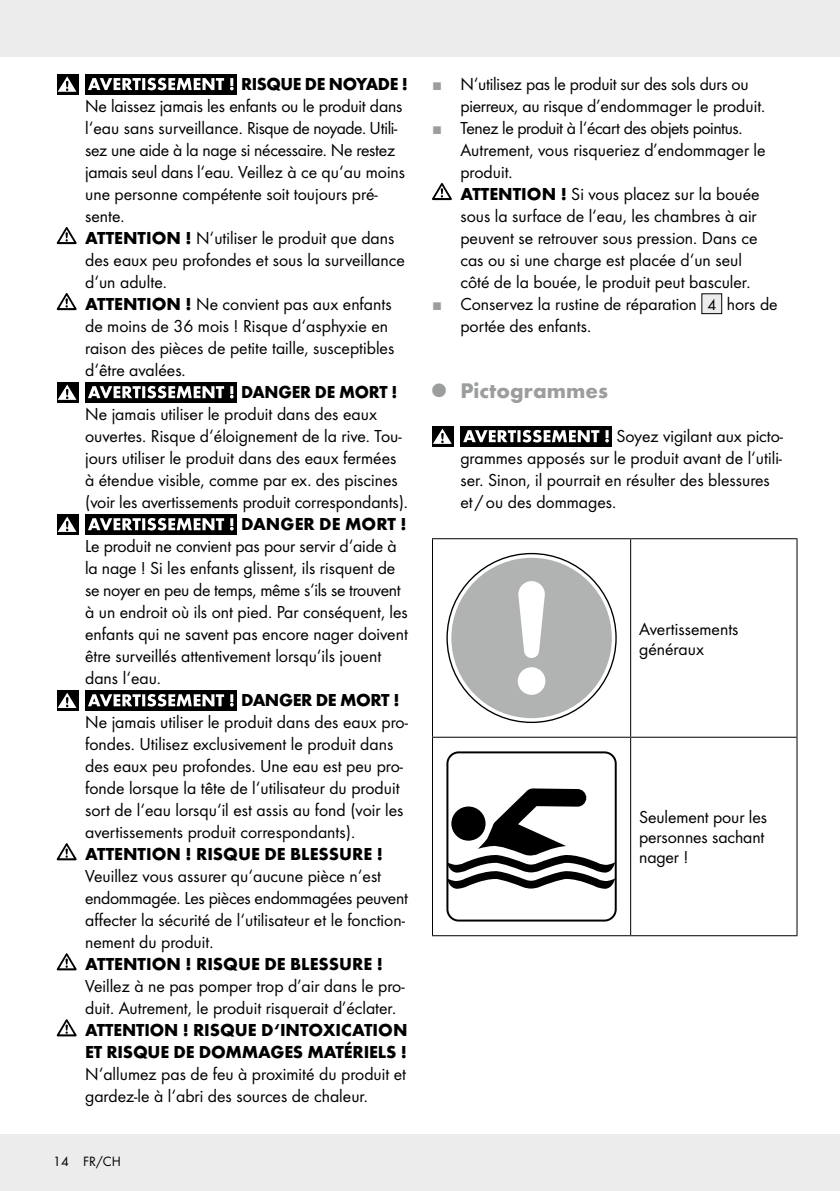
<style>
.page{position:relative;width:840px;height:1191px;background:#fff}
.page>*{position:absolute;margin:0;border:0;box-sizing:border-box;transform-origin:0 0}
.t1{font:700 22px "Futura";color:#9c9d9d}
.t2{font:18px/22px "Futura Boo";color:#000}
.t3{font:700 18px/22px "Futura";letter-spacing:-.005em;color:#000}
.t4{font:18px "Futura Boo";letter-spacing:-.025em;color:#000}
.t5{font:700 18px "Futura";letter-spacing:-.025em;color:#000}
.t6{font:14px "Futura Boo";color:#000}
.s1{font-family:"Futura";font-weight:700}
.s2{font-family:"European Pi Three";color:#9c9d9d}
.s3{font-size:16px}
</style>
<div class="page">
<div style="left:0;top:0;width:839px;height:57px;background:#ececec"></div>
<div style="left:0;top:1134px;width:839px;height:57px;background:#ececec"></div>
<div style="left:57px;top:74px;width:21px;height:20px;background:#000"></div>
<svg style="left:58px;top:76px;width:18px;height:16px"></svg>
<div style="left:85px;top:74px;width:151px;height:20px;background:#000"></div>
<svg style="left:88px;top:78px;width:145px;height:12px"></svg>
<svg style="left:57px;top:227px;width:20px;height:17px"></svg>
<svg style="left:57px;top:293px;width:20px;height:17px"></svg>
<div style="left:57px;top:382px;width:21px;height:20px;background:#000"></div>
<svg style="left:58px;top:384px;width:18px;height:16px"></svg>
<div style="left:85px;top:382px;width:151px;height:20px;background:#000"></div>
<svg style="left:88px;top:386px;width:145px;height:12px"></svg>
<div style="left:57px;top:514px;width:21px;height:20px;background:#000"></div>
<svg style="left:58px;top:516px;width:18px;height:16px"></svg>
<div style="left:85px;top:514px;width:151px;height:20px;background:#000"></div>
<svg style="left:88px;top:518px;width:145px;height:12px"></svg>
<div style="left:57px;top:690px;width:21px;height:20px;background:#000"></div>
<svg style="left:58px;top:692px;width:18px;height:16px"></svg>
<div style="left:85px;top:690px;width:151px;height:20px;background:#000"></div>
<svg style="left:88px;top:694px;width:145px;height:12px"></svg>
<svg style="left:57px;top:843px;width:20px;height:17px"></svg>
<svg style="left:57px;top:953px;width:20px;height:17px"></svg>
<svg style="left:57px;top:1019px;width:20px;height:17px"></svg>
<svg style="left:432px;top:183px;width:19px;height:17px"></svg>
<div style="left:701px;top:294px;width:20px;height:20px;background:#ececec"></div>
<div style="left:432px;top:426px;width:21px;height:20px;background:#000"></div>
<svg style="left:433px;top:428px;width:18px;height:16px"></svg>
<div style="left:460px;top:426px;width:151px;height:20px;background:#000"></div>
<svg style="left:463px;top:430px;width:145px;height:12px"></svg>
<hr style="left:432px;top:538px;width:198px;height:1px;background:#000">
<hr style="left:432px;top:539px;width:1px;height:197px;background:#000">
<hr style="left:630px;top:538px;width:167px;height:1px;background:#000">
<hr style="left:629px;top:539px;width:1px;height:197px;background:#000">
<hr style="left:796px;top:539px;width:1px;height:197px;background:#000">
<hr style="left:432px;top:736px;width:198px;height:1px;background:#000">
<hr style="left:432px;top:737px;width:1px;height:198px;background:#000">
<hr style="left:630px;top:736px;width:167px;height:1px;background:#000">
<hr style="left:629px;top:737px;width:1px;height:198px;background:#000">
<hr style="left:796px;top:737px;width:1px;height:198px;background:#000">
<hr style="left:432px;top:935px;width:198px;height:1px;background:#000">
<hr style="left:630px;top:935px;width:167px;height:1px;background:#000">
<svg style="left:446px;top:553px;width:170px;height:170px"></svg>
<div style="left:446px;top:751px;width:170px;height:170px;border:2px solid #000;border-radius:11px"></div>
<svg style="left:446px;top:788px;width:168px;height:100px"></svg>
<p class="t5" style="left:241px;top:73px;width:168px">RISQUE DE NOYADE !</p>
<p class="t2" style="left:85px;top:95px;width:321px">Ne laissez jamais les enfants ou le produit dans l‘eau sans surveillance. Risque de noyade. Utili&shy;sez une aide à la nage si nécessaire. Ne restez jamais seul dans l‘eau. Veillez à ce qu‘au moins une personne compétente soit toujours pré&shy;sente.<br><span class="s1">ATTENTION !</span> N‘utiliser le produit que dans des eaux peu profondes et sous la surveillance d‘un adulte.<br><span class="s1">ATTENTION !</span> Ne convient pas aux enfants de moins de 36 mois ! Risque d‘asphyxie en raison des pièces de petite taille, susceptibles d‘être avalées.</p>
<p class="t3" style="left:241px;top:381px;width:158px">DANGER DE MORT !</p>
<p class="t2" style="left:85px;top:403px;width:324px">Ne jamais utiliser le produit dans des eaux ouvertes. Risque d‘éloignement de la rive. Tou&shy;jours utiliser le produit dans des eaux fermées à étendue visible, comme par ex. des piscines (voir les avertissements produit correspondants).</p>
<p class="t3" style="left:241px;top:513px;width:167px">DANGER DE MORT !</p>
<p class="t2" style="left:85px;top:535px;width:324px">Le produit ne convient pas pour servir d‘aide à la nage ! Si les enfants glissent, ils risquent de se noyer en peu de temps, même s‘ils se trouvent à un endroit où ils ont pied. Par conséquent, les enfants qui ne savent pas encore nager doivent être surveillés attentivement lorsqu‘ils jouent dans l‘eau.</p>
<p class="t5" style="left:241px;top:689px;width:160px">DANGER DE MORT !</p>
<p class="t2" style="left:85px;top:711px;width:324px">Ne jamais utiliser le produit dans des eaux pro&shy;fondes. Utilisez exclusivement le produit dans des eaux peu profondes. Une eau est peu pro&shy;fonde lorsque la tête de l‘utilisateur du produit sort de l‘eau lorsqu‘il est assis au fond (voir les avertissements produit correspondants).</p>
<p class="t3" style="left:85px;top:843px;width:299px">ATTENTION ! RISQUE DE BLESSURE !</p>
<p class="t2" style="left:85px;top:865px;width:324px">Veuillez vous assurer qu‘aucune pièce n‘est endommagée. Les pièces endommagées peuvent affecter la sécurité de l‘utilisateur et le fonction&shy;nement du produit.</p>
<p class="t3" style="left:85px;top:953px;width:299px">ATTENTION ! RISQUE DE BLESSURE !</p>
<p class="t2" style="left:85px;top:975px;width:321px">Veillez à ne pas pomper trop d’air dans le pro&shy;duit. Autrement, le produit risquerait d’éclater.</p>
<p class="t3" style="left:85px;top:1019px;width:324px">ATTENTION ! RISQUE D‘INTOXICATION<br>ET RISQUE DE DOMMAGES MATÉRIELS !</p>
<p class="t2" style="left:85px;top:1063px;width:322px">N‘allumez pas de feu à proximité du produit et gardez-le à l‘abri des sources de chaleur.</p>
<p class="t6" style="left:53px;top:1153px;width:69px">14 FR/CH</p>
<p class="t2" style="left:432px;top:73px;width:318px"><span class="s2">J</span> N‘utilisez pas le produit sur des sols durs ou</p>
<p class="t2" style="left:460px;top:95px;width:306px">pierreux, au risque d’endommager le produit.</p>
<p class="t4" style="left:432px;top:117px;width:312px"><span class="s2">J</span> Tenez le produit à l‘écart des objets pointus.</p>
<p class="t2" style="left:460px;top:139px;width:306px">Autrement, vous risqueriez d’endommager le</p>
<p class="t2" style="left:460px;top:161px;width:54px">produit.</p>
<p class="t2" style="left:460px;top:183px;width:300px"><span class="s1">ATTENTION !</span> Si vous placez sur la bouée</p>
<p class="t2" style="left:460px;top:205px;width:298px">sous la surface de l‘eau, les chambres à air</p>
<p class="t2" style="left:460px;top:227px;width:298px">peuvent se retrouver sous pression. Dans ce</p>
<p class="t2" style="left:460px;top:249px;width:283px">cas ou si une charge est placée d‘un seul</p>
<p class="t2" style="left:460px;top:271px;width:291px">côté de la bouée, le produit peut basculer.</p>
<p class="t2" style="left:432px;top:293px;width:347px"><span class="s2">J</span> Conservez la rustine de réparation <span class="s3">4</span> hors de</p>
<p class="t2" style="left:460px;top:315px;width:132px">portée des enfants.</p>
<p class="t1" style="left:432px;top:377px;width:177px"><sup>Q</sup> Pictogrammes</p>
<p class="t2" style="left:460px;top:425px;width:324px;text-indent:156px">Soyez vigilant aux picto&shy;grammes apposés sur le produit avant de l‘utili&shy;ser. Sinon, il pourrait en résulter des blessures et /ou des dommages.</p>
<p class="t2" style="left:638px;top:618px;width:101px;line-height:20px">Avertissements généraux</p>
<p class="t2" style="left:638px;top:807px;width:129px;line-height:20px">Seulement pour les personnes sachant nager !</p>
</div>
